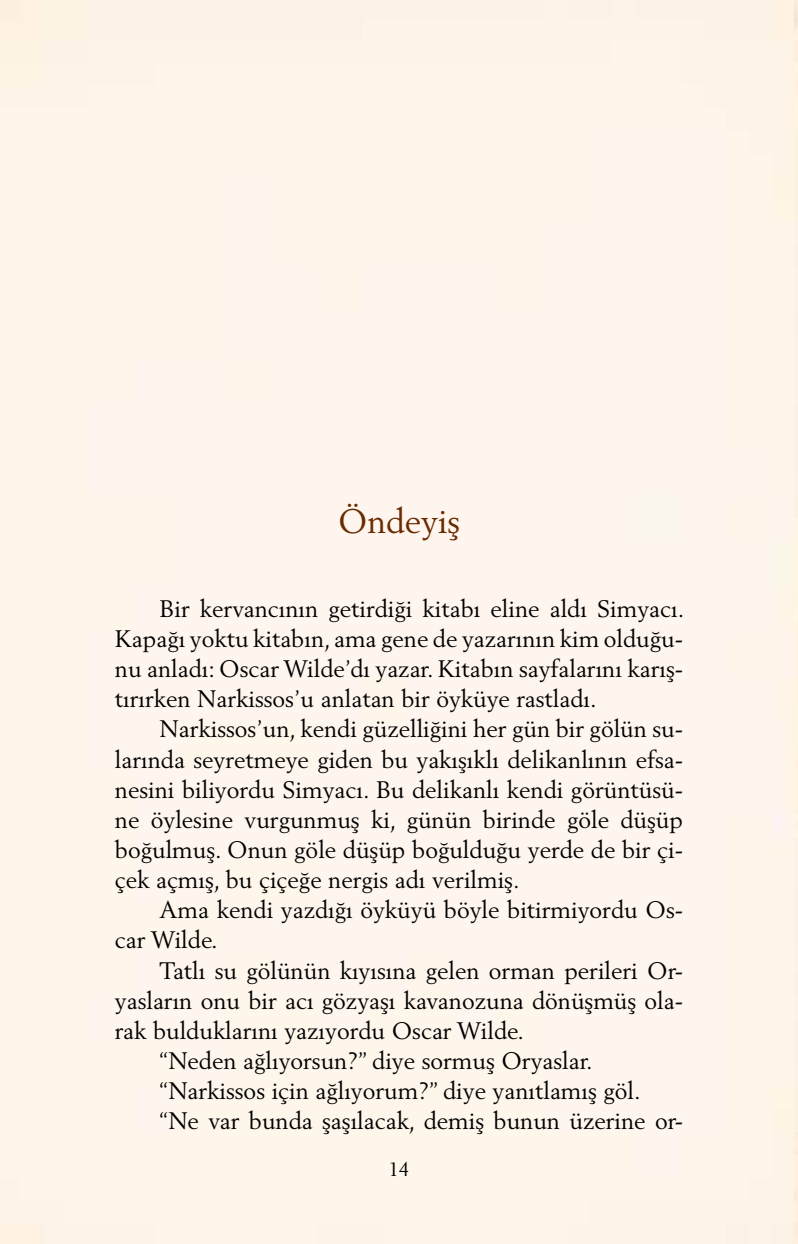
<style>
.page{position:relative;width:798px;height:1244px;background:#fff}
.page>*{position:absolute;margin:0;border:0;box-sizing:border-box;transform-origin:0 0}
.t1{font:33.75px "Berling LT Std";color:#692a00}
.t2{font:23.62px/30.2px "Berling LT Std";color:#000;text-align:justify}
.t3{font:19.12px "Berling LT Std";color:#000}
</style>
<div class="page">
<h1 class="t1" style="left:338px;top:500px;width:123px">Öndeyiş</h1>
<p class="t2" style="left:115px;top:593px;width:570px;text-indent:45px">Bir kervancının getirdiği kitabı eline aldı Simyacı.<br>Kapağı yoktu kitabın, ama gene de yazarının kim olduğu&shy;nu anladı: Oscar Wilde’dı yazar. Kitabın sayfalarını karış&shy;tırırken Narkissos’u anlatan bir öyküye rastladı.</p>
<p class="t2" style="left:115px;top:713px;width:569px;text-indent:45px">Narkissos’un, kendi güzelliğini her gün bir gölün su&shy;larında seyretmeye giden bu yakışıklı delikanlının efsa&shy;nesini biliyordu Simyacı. Bu delikanlı kendi görüntüsü&shy;ne öylesine vurgunmuş ki, günün birinde göle düşüp boğulmuş. Onun göle düşüp boğulduğu yerde de bir çi&shy;çek açmış, bu çiçeğe nergis adı verilmiş.</p>
<p class="t2" style="left:115px;top:894px;width:569px;text-indent:45px">Ama kendi yazdığı öyküyü böyle bitirmiyordu Os&shy;car Wilde.</p>
<p class="t2" style="left:159px;top:955px;width:524px">Tatlı su gölünün kıyısına gelen orman perileri Or-</p>
<p class="t2" style="left:115px;top:985px;width:569px">yasların onu bir acı gözyaşı kavanozuna dönüşmüş ola-</p>
<p class="t2" style="left:115px;top:1015px;width:410px">rak bulduklarını yazıyordu Oscar Wilde.</p>
<p class="t2" style="left:159px;top:1045px;width:434px">“Neden ağlıyorsun?” diye sormuş Oryaslar.</p>
<p class="t2" style="left:159px;top:1075px;width:482px">“Narkissos için ağlıyorum?” diye yanıtlamış göl.</p>
<p class="t2" style="left:159px;top:1105px;width:524px">“Ne var bunda şaşılacak, demiş bunun üzerine or-</p>
<p class="t3" style="left:388px;top:1157px;width:23px">14</p>
</div>
